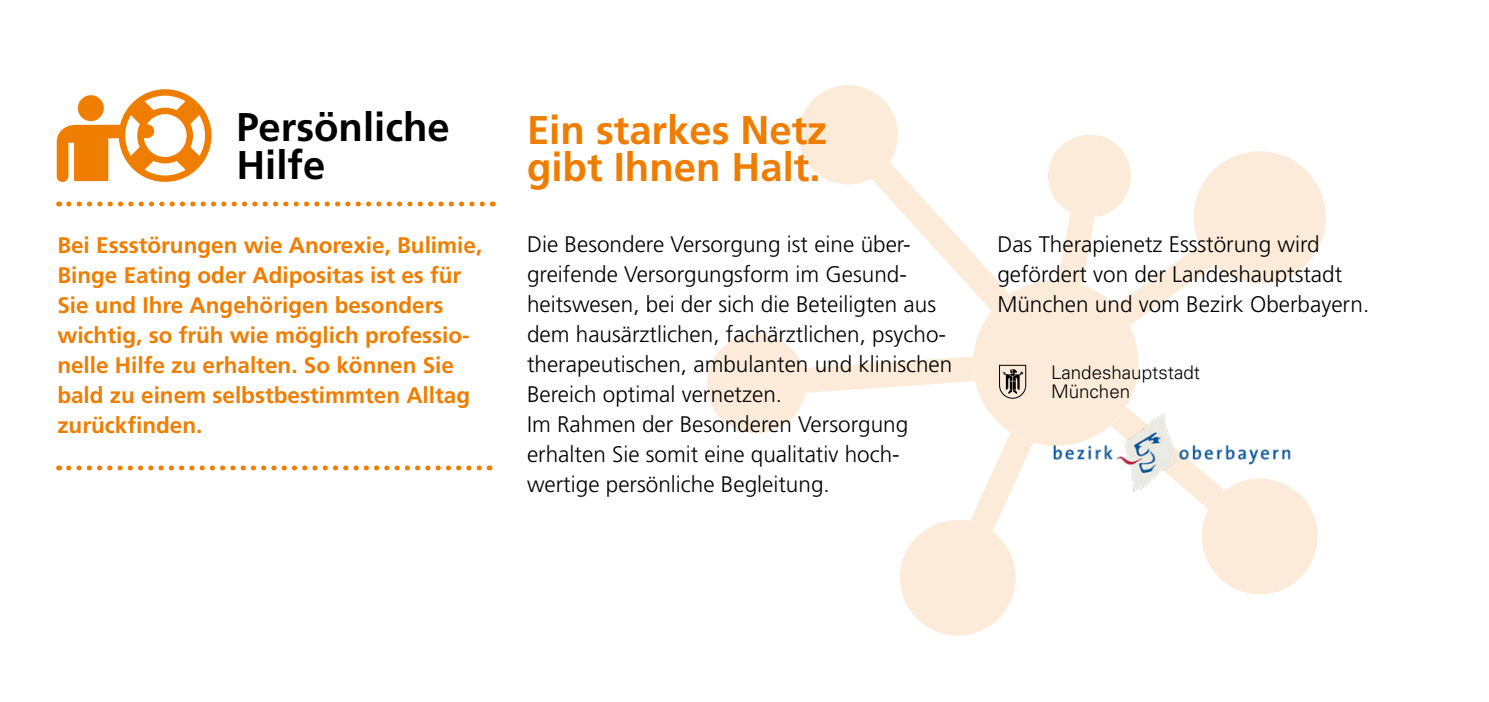
<style>
.page{position:relative;width:1489px;height:702px;background:#fff}
.page>*{position:absolute;margin:0;border:0;box-sizing:border-box;transform-origin:0 0}
.t1{font:700 40px/37.5px "Frutiger";color:#ef7d00}
.t2{font:700 40px/37.5px "Frutiger";color:#000}
.t3{font:300 22.5px/30px "Frutiger";color:#000}
.t4{font:700 22.5px/30px "Frutiger";color:#ef7d00}
.t5{font:300 18.75px/18.8px "Univers";color:#000}
</style>
<div class="page">
<svg style="left:798px;top:85px;width:100px;height:50px;fill:#fcebd9"></svg>
<svg style="left:69px;top:201px;width:424px;height:5px"></svg>
<svg style="left:69px;top:465px;width:421px;height:5px"></svg>
<svg style="left:707px;top:135px;width:618px;height:500px"></svg>
<img style="left:1045px;top:395px;width:250px;height:115px">
<svg style="left:57px;top:89px;width:154px;height:93px"></svg>
<h1 class="t2" style="left:236px;top:108px;width:215px">Persönliche<br>Hilfe</h1>
<p class="t4" style="left:57px;top:229px;width:426px">Bei Essstörungen wie Anorexie, Bulimie, Binge Eating oder Adipositas ist es für Sie und Ihre Angehörigen besonders wichtig, so früh wie möglich professio&shy;nelle Hilfe zu erhalten. So können Sie bald zu einem selbstbestimmten Alltag zurückfinden.</p>
<h1 class="t1" style="left:527px;top:111px;width:302px">Ein starkes Netz gibt Ihnen Halt.</h1>
<p class="t3" style="left:527px;top:229px;width:427px">Die Besondere Versorgung ist eine über&shy;greifende Versorgungsform im Gesund&shy;heitswesen, bei der sich die Beteiligten aus dem hausärztlichen, fachärztlichen, psycho&shy;therapeutischen, ambulanten und klinischen Bereich optimal vernetzen.<br>Im Rahmen der Besonderen Versorgung erhalten Sie somit eine qualitativ hoch&shy;wertige persönliche Begleitung.</p>
<p class="t3" style="left:997px;top:229px;width:373px">Das Therapienetz Essstörung wird gefördert von der Landeshauptstadt<br>München und vom Bezirk Oberbayern.</p>
<p class="t5" style="left:1050px;top:363px;width:151px">Landeshauptstadt<br>München</p>
</div>
